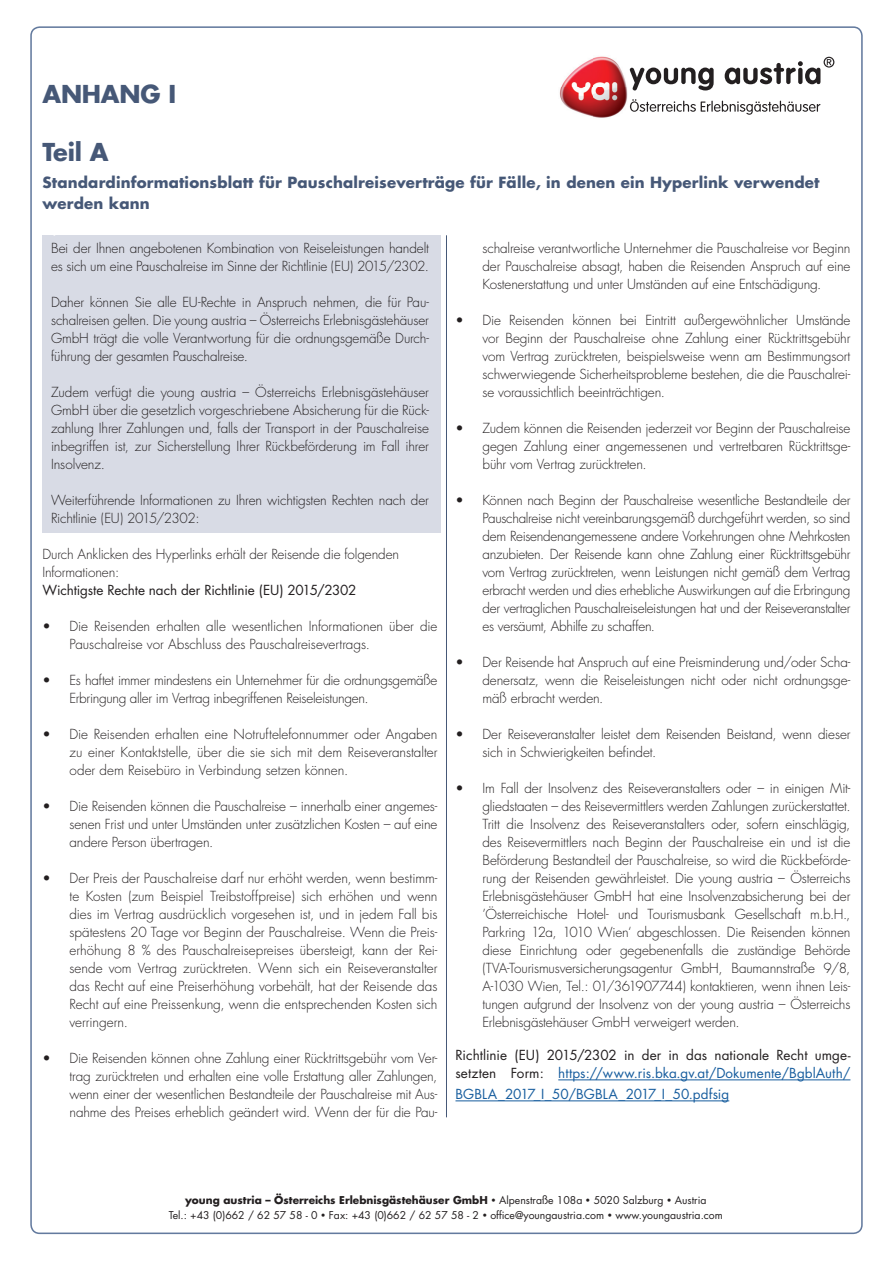
<style>
.page{position:relative;width:893px;height:1263px;background:#fff}
.page>*{position:absolute;margin:0;border:0;box-sizing:border-box;transform-origin:0 0}
.t1{font:700 24px "Futura";letter-spacing:-.01em;color:#465877}
.t2{font:700 15px/21.6px "Futura";letter-spacing:.01em;color:#465877}
.t3{font:300 13.5px/18px "Futura";letter-spacing:-.01em;color:#231f20;text-align:justify}
.t4{font:13.5px/18px "Futura";color:#231f20}
.t5{font:13.5px "Futura";color:#175d9e}
.t6{font:10.5px/15px "Futura";color:#231f20;text-align:center}
.s1{font-size:18px;color:#fff}
.s2{color:#175d9e}
.s3{font-weight:700}
</style>
<div class="page">
<div style="left:43px;top:235px;width:398px;height:298px;background:#d8dbe5"></div>
<hr style="left:558px;top:1079px;width:292px;height:1px;background:#175d9e">
<hr style="left:455px;top:1100px;width:274px;height:1px;background:#175d9e">
<hr style="left:446px;top:235px;width:1px;height:882px;background:#465877">
<img style="left:559px;top:56px;width:69px;height:62px">
<svg style="left:630px;top:68px;width:84px;height:22px"></svg>
<svg style="left:630px;top:99px;width:190px;height:16px"></svg>
<svg style="left:725px;top:57px;width:109px;height:27px"></svg>
<h1 class="t1" style="left:43px;top:78px;width:135px">ANHANG I</h1>
<h1 class="t1" style="left:43px;top:136px;width:67px">Teil A</h1>
<p class="t2" style="left:43px;top:171px;width:779px">Standardinformationsblatt für Pauschalreiseverträge für Fälle, in denen ein Hyperlink verwendet werden kann<span class="s1">:</span></p>
<p class="t3" style="left:51px;top:239px;width:379px">Bei der Ihnen angebotenen Kombination von Reiseleistungen handelt es sich um eine Pauschalreise im Sinne der Richtlinie (EU) 2015/2302.</p>
<p class="t3" style="left:51px;top:293px;width:379px">Daher können Sie alle EU-Rechte in Anspruch nehmen, die für Pau&shy;schalreisen gelten. Die young austria – Österreichs Erlebnisgästehäuser GmbH trägt die volle Verantwortung für die ordnungsgemäße Durch&shy;führung der gesamten Pauschalreise.</p>
<p class="t3" style="left:51px;top:383px;width:379px">Zudem verfügt die young austria – Österreichs Erlebnisgästehäuser GmbH über die gesetzlich vorgeschriebene Absicherung für die Rück&shy;zahlung Ihrer Zahlungen und, falls der Transport in der Pauschalreise inbegriffen ist, zur Sicherstellung Ihrer Rückbeförderung im Fall ihrer Insolvenz.</p>
<p class="t3" style="left:51px;top:491px;width:379px">Weiterführende Informationen zu Ihren wichtigsten Rechten nach der<br>Richtlinie (EU) 2015/2302:</p>
<p class="t3" style="left:43px;top:545px;width:358px">Durch Anklicken des Hyperlinks erhält der Reisende die folgenden<br>Informationen:</p>
<p class="t4" style="left:43px;top:581px;width:316px">Wichtigste Rechte nach der Richtlinie (EU) 2015/2302</p>
<p class="t3" style="left:70px;top:617px;width:369px;text-indent:-27px">• Die Reisenden erhalten alle wesentlichen Informationen über die<br>Pauschalreise vor Abschluss des Pauschalreisevertrags.</p>
<p class="t3" style="left:70px;top:671px;width:369px;text-indent:-27px">• Es haftet immer mindestens ein Unternehmer für die ordnungsgemäße<br>Erbringung aller im Vertrag inbegriffenen Reiseleistungen.</p>
<p class="t3" style="left:70px;top:725px;width:369px;text-indent:-27px">• Die Reisenden erhalten eine Notruftelefonnummer oder Angaben zu einer Kontaktstelle, über die sie sich mit dem Reiseveranstalter oder dem Reisebüro in Verbindung setzen können.</p>
<p class="t3" style="left:70px;top:797px;width:369px;text-indent:-27px">• Die Reisenden können die Pauschalreise – innerhalb einer angemes&shy;senen Frist und unter Umständen unter zusätzlichen Kosten – auf eine andere Person übertragen.</p>
<p class="t3" style="left:70px;top:869px;width:369px;text-indent:-27px">• Der Preis der Pauschalreise darf nur erhöht werden, wenn bestimm&shy;te Kosten (zum Beispiel Treibstoffpreise) sich erhöhen und wenn dies im Vertrag ausdrücklich vorgesehen ist, und in jedem Fall bis spätestens 20 Tage vor Beginn der Pauschalreise. Wenn die Preis&shy;erhöhung 8 % des Pauschalreisepreises übersteigt, kann der Rei&shy;sende vom Vertrag zurücktreten. Wenn sich ein Reiseveranstalter das Recht auf eine Preiserhöhung vorbehält, hat der Reisende das Recht auf eine Preissenkung, wenn die entsprechenden Kosten sich verringern.</p>
<p class="t3" style="left:70px;top:1049px;width:369px;text-indent:-27px">• Die Reisenden können ohne Zahlung einer Rücktrittsgebühr vom Ver&shy;trag zurücktreten und erhalten eine volle Erstattung aller Zahlungen, wenn einer der wesentlichen Bestandteile der Pauschalreise mit Aus&shy;nahme des Preises erheblich geändert wird. Wenn der für die Pau-</p>
<p class="t3" style="left:482px;top:239px;width:369px">schalreise verantwortliche Unternehmer die Pauschalreise vor Beginn der Pauschalreise absagt, haben die Reisenden Anspruch auf eine Kostenerstattung und unter Umständen auf eine Entschädigung.</p>
<p class="t3" style="left:482px;top:311px;width:369px;text-indent:-27px">• Die Reisenden können bei Eintritt außergewöhnlicher Umstände vor Beginn der Pauschalreise ohne Zahlung einer Rücktrittsgebühr vom Vertrag zurücktreten, beispielsweise wenn am Bestimmungsort schwerwiegende Sicherheitsprobleme bestehen, die die Pauschalrei&shy;se voraussichtlich beeinträchtigen.</p>
<p class="t3" style="left:482px;top:419px;width:369px;text-indent:-27px">• Zudem können die Reisenden jederzeit vor Beginn der Pauschalreise gegen Zahlung einer angemessenen und vertretbaren Rücktrittsge&shy;bühr vom Vertrag zurücktreten.</p>
<p class="t3" style="left:482px;top:491px;width:369px;text-indent:-27px">• Können nach Beginn der Pauschalreise wesentliche Bestandteile der Pauschalreise nicht vereinbarungsgemäß durchgeführt werden, so sind dem Reisendenangemessene andere Vorkehrungen ohne Mehrkosten anzubieten. Der Reisende kann ohne Zahlung einer Rücktrittsgebühr vom Vertrag zurücktreten, wenn Leistungen nicht gemäß dem Vertrag erbracht werden und dies erhebliche Auswirkungen auf die Erbringung der vertraglichen Pauschalreiseleistungen hat und der Reiseveranstalter es versäumt, Abhilfe zu schaffen.</p>
<p class="t3" style="left:482px;top:653px;width:369px;text-indent:-27px">• Der Reisende hat Anspruch auf eine Preisminderung und/oder Scha&shy;denersatz, wenn die Reiseleistungen nicht oder nicht ordnungsge&shy;mäß erbracht werden.</p>
<p class="t3" style="left:482px;top:725px;width:369px;text-indent:-27px">• Der Reiseveranstalter leistet dem Reisenden Beistand, wenn dieser sich in Schwierigkeiten befindet.</p>
<p class="t3" style="left:482px;top:779px;width:369px;text-indent:-27px">• Im Fall der Insolvenz des Reiseveranstalters oder – in einigen Mit&shy;gliedstaaten – des Reisevermittlers werden Zahlungen zurückerstattet.<br>Tritt die Insolvenz des Reiseveranstalters oder, sofern einschlägig, des Reisevermittlers nach Beginn der Pauschalreise ein und ist die Beförderung Bestandteil der Pauschalreise, so wird die Rückbeförde&shy;rung der Reisenden gewährleistet. Die young austria – Österreichs Erlebnisgästehäuser GmbH hat eine Insolvenzabsicherung bei der ’Österreichische Hotel- und Tourismusbank Gesellschaft m.b.H., Parkring 12a, 1010 Wien‘ abgeschlossen. Die Reisenden können diese Einrichtung oder gegebenenfalls die zuständige Behörde (TVA-Tourismusversicherungsagentur GmbH, Baumannstraße 9/8, A-1030 Wien, Tel.: 01/361907744) kontaktieren, wenn ihnen Leis&shy;tungen aufgrund der Insolvenz von der young austria – Österreichs Erlebnisgästehäuser GmbH verweigert werden.</p>
<p class="t4" style="left:455px;top:1046px;width:396px">Richtlinie (EU) 2015/2302 in der in das nationale Recht umge&shy;setzten Form: <span class="s2">https://www.ris.bka.gv.at/Dokumente/BgblAuth/</span></p>
<p class="t5" style="left:455px;top:1086px;width:275px">BGBLA_2017_I_50/BGBLA_2017_I_50.pdfsig</p>
<p class="t6" style="left:169px;top:1193px;width:556px"><span class="s3">young austria – Österreichs Erlebnisgästehäuser GmbH</span> • Alpenstraße 108a • 5020 Salzburg • Austria<br>Tel.: +43 (0)662 / 62 57 58 - 0 • Fax: +43 (0)662 / 62 57 58 - 2 • office@youngaustria.com • www.youngaustria.com</p>
</div>
